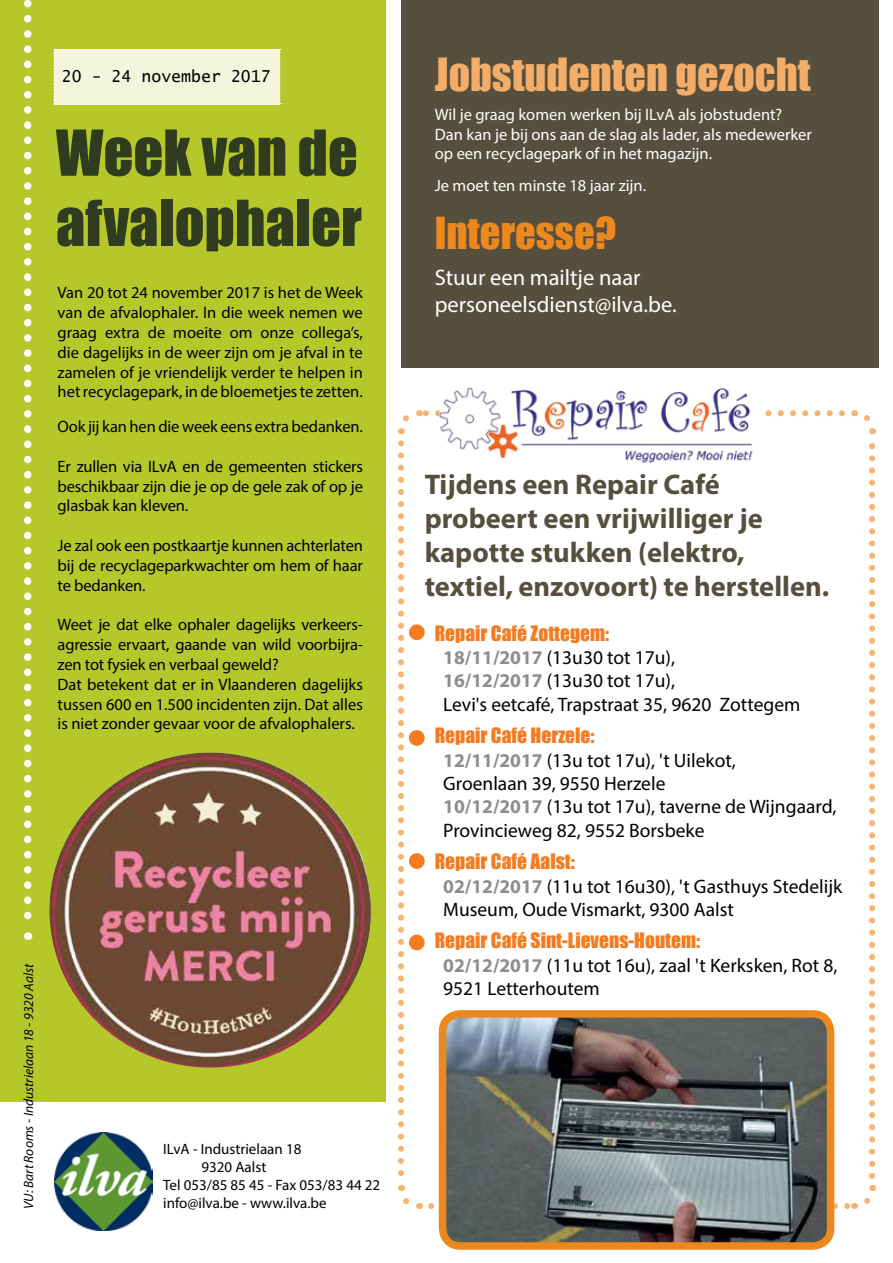
<style>
.page{position:relative;width:893px;height:1263px;background:#fff}
.page>*{position:absolute;margin:0;border:0;box-sizing:border-box;transform-origin:0 0}
.t1{font:58.5px/70.2px "Impact";color:#303b20}
.t2{font:42px "Impact";color:#f3ad68}
.t3{font:40.5px "Impact";color:#ec881d}
.t4{font:700 28.5px/34.2px "Myriad Pro";color:#564f3e}
.t5{font:22.5px/27px "Myriad Pro";color:#fff}
.t6{font:19.5px/23.4px "Myriad Pro";color:#000}
.t7{font:19.5px "Impact";color:#f47b20}
.t8{font:16.5px/19.8px "Myriad Pro";letter-spacing:-.01em;color:#000;text-align:justify}
.t9{font:16.5px/19.8px "Myriad Pro";color:#fff}
.t10{font:16.5px "Lucida Sans Typewriter";color:#000}
.t11{font:15px "Myriad Pro";color:#000}
.t12{font:italic 13.5px "Myriad Pro";color:#000}
.s1{font-weight:700;color:#8b8e90}
</style>
<div class="page">
<div style="left:401px;top:0;width:477px;height:368px;background:#564f3e"></div>
<svg style="left:431px;top:1203px;width:417px;height:6px"></svg>
<svg style="left:398px;top:443px;width:22px;height:766px"></svg>
<svg style="left:854px;top:1185px;width:22px;height:24px"></svg>
<svg style="left:853px;top:410px;width:22px;height:766px"></svg>
<svg style="left:398px;top:410px;width:444px;height:24px"></svg>
<img style="left:54px;top:1132px;width:98px;height:98px">
<img style="left:435px;top:387px;width:327px;height:76px">
<div style="left:409px;top:624px;width:16px;height:16px;background:#f47b20;border-radius:50%"></div>
<div style="left:409px;top:730px;width:16px;height:16px;background:#f47b20;border-radius:50%"></div>
<div style="left:409px;top:853px;width:16px;height:16px;background:#f47b20;border-radius:50%"></div>
<div style="left:409px;top:934px;width:16px;height:16px;background:#f47b20;border-radius:50%"></div>
<div style="left:0;top:0;width:386px;height:1101px;background:#b5c729"></div>
<svg style="left:24px;top:0;width:7px;height:940px"></svg>
<img style="left:50px;top:752px;width:321px;height:315px">
<div style="left:54px;top:49px;width:226px;height:55px;background:#f3f5dc"></div>
<svg style="left:279px;top:49px;width:2px;height:55px"></svg>
<svg style="left:53px;top:49px;width:2px;height:55px"></svg>
<img style="left:448px;top:1019px;width:377px;height:222px">
<div style="left:439px;top:1010px;width:395px;height:240px;border:8px solid #ec881d;border-radius:18px"></div>
<p class="t10" style="left:62px;top:66px;width:210px">20 - 24 november 2017</p>
<h1 class="t1" style="left:56px;top:116px;width:308px">Week van de afvalophaler</h1>
<p class="t8" style="left:58px;top:283px;width:307px">Van 20 tot 24 november 2017 is het de Week van de afvalophaler. In die week nemen we graag extra de moeite om onze collega’s, die dagelijks in de weer zijn om je afval in te zamelen of je vriendelijk verder te helpen in het recyclagepark, in de bloemetjes te zetten.</p>
<p class="t8" style="left:58px;top:417px;width:307px">Ook jij kan hen die week eens extra bedanken.</p>
<p class="t8" style="left:58px;top:456px;width:307px">Er zullen via ILvA en de gemeenten stickers beschikbaar zijn die je op de gele zak of op je glasbak kan kleven.</p>
<p class="t8" style="left:58px;top:535px;width:307px">Je zal ook een postkaartje kunnen achterlaten bij de recyclageparkwachter om hem of haar te bedanken.</p>
<p class="t8" style="left:58px;top:615px;width:307px;text-align:left">Weet je dat elke ophaler dagelijks verkeers&shy;agressie ervaart, gaande van wild voorbijra&shy;zen tot fysiek en verbaal geweld?<br>Dat betekent dat er in Vlaanderen dagelijks tussen 600 en 1.500 incidenten zijn. Dat alles is niet zonder gevaar voor de afvalophalers.</p>
<p class="t12" style="left:20px;top:1209px;width:247px;rotate:-90deg">VU: Bart Rooms - Industrielaan 18 - 9320 Aalst</p>
<p class="t11" style="left:163px;top:1140px;width:140px">ILvA - Industrielaan 18</p>
<p class="t11" style="left:201px;top:1158px;width:66px">9320 Aalst</p>
<p class="t11" style="left:163px;top:1176px;width:219px">Tel 053/85 85 45 - Fax 053/83 44 22</p>
<p class="t11" style="left:163px;top:1194px;width:165px">info@ilva.be - www.ilva.be</p>
<h2 class="t2" style="left:435px;top:42px;width:377px">Jobstudenten gezocht</h2>
<p class="t9" style="left:435px;top:104px;width:379px">Wil je graag komen werken bij ILvA als jobstudent?<br>Dan kan je bij ons aan de slag als lader, als medewerker op een recyclagepark of in het magazijn.</p>
<p class="t9" style="left:435px;top:176px;width:213px">Je moet ten minste 18 jaar zijn.</p>
<h3 class="t3" style="left:435px;top:202px;width:183px">Interesse?</h3>
<h3 class="t5" style="left:435px;top:263px;width:243px">Stuur een mailtje naar personeelsdienst@ilva.be.</h3>
<h3 class="t4" style="left:425px;top:466px;width:406px">Tijdens een Repair Café probeert een vrijwilliger je kapotte stukken (elektro, textiel, enzovoort) te herstellen.</h3>
<p class="t7" style="left:435px;top:618px;width:176px">Repair Café Zottegem:</p>
<p class="t6" style="left:443px;top:645px;width:359px"><span class="s1">18/11/2017</span> (13u30 tot 17u),<br><span class="s1">16/12/2017</span> (13u30 tot 17u),<br>Levi's eetcafé, Trapstraat 35, 9620 Zottegem</p>
<p class="t7" style="left:435px;top:720px;width:161px">Repair Café Herzele:</p>
<p class="t6" style="left:443px;top:748px;width:395px"><span class="s1">12/11/2017</span> (13u tot 17u), 't Uilekot,<br>Groenlaan 39, 9550 Herzele<br><span class="s1">10/12/2017</span> (13u tot 17u), taverne de Wijngaard, Provincieweg 82, 9552 Borsbeke</p>
<p class="t7" style="left:435px;top:846px;width:141px">Repair Café Aalst:</p>
<p class="t6" style="left:443px;top:874px;width:400px"><span class="s1">02/12/2017</span> (11u tot 16u30), 't Gasthuys Stedelijk<br>Museum, Oude Vismarkt, 9300 Aalst</p>
<p class="t7" style="left:435px;top:926px;width:267px">Repair Café Sint-Lievens-Houtem:</p>
<p class="t6" style="left:443px;top:953px;width:396px"><span class="s1">02/12/2017</span> (11u tot 16u), zaal 't Kerksken, Rot 8,<br>9521 Letterhoutem</p>
</div>
